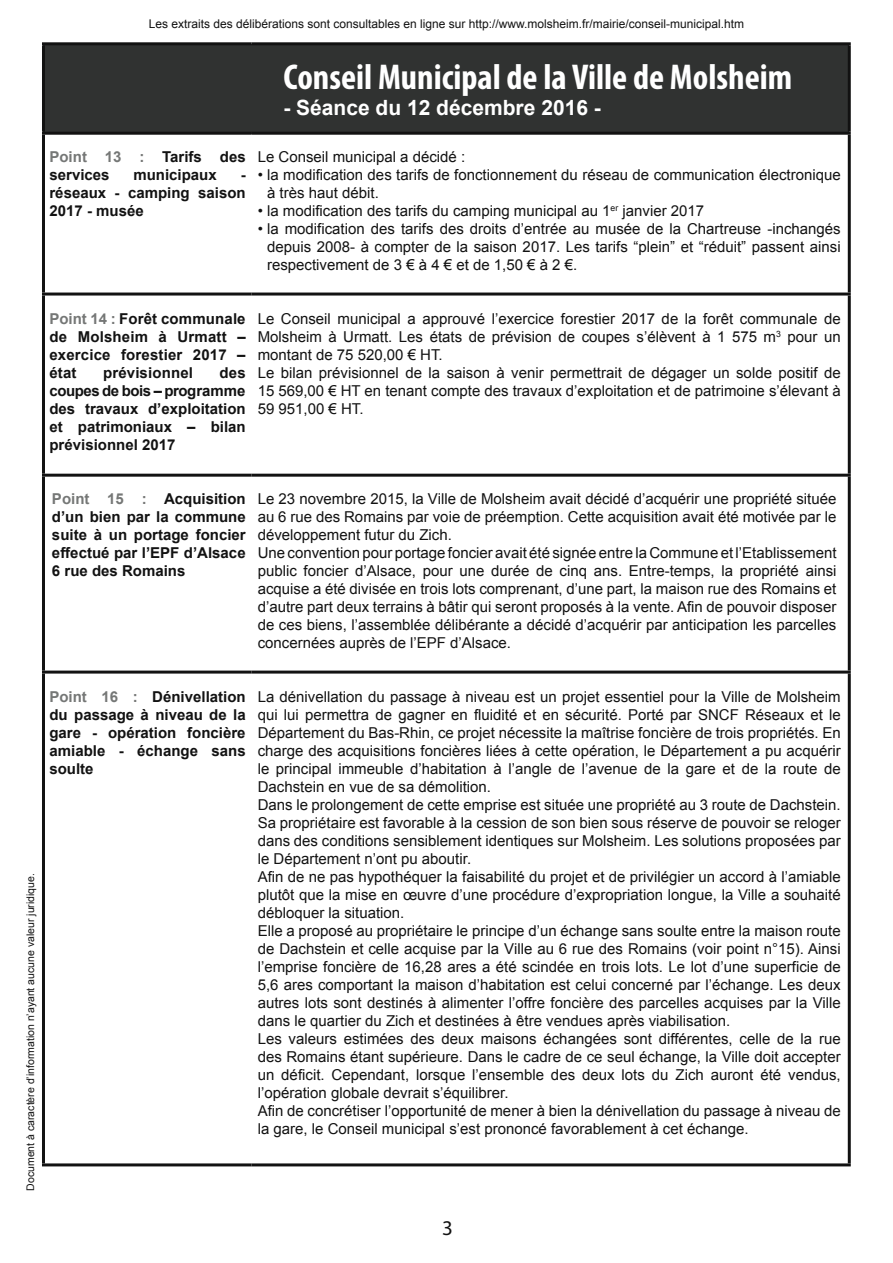
<style>
.page{position:relative;width:893px;height:1263px;background:#fff}
.page>*{position:absolute;margin:0;border:0;box-sizing:border-box;transform-origin:0 0}
.t1{font:700 condensed 36px "Myriad Pro";color:#fff}
.t2{font:700 21px "Arial";color:#fff}
.t3{font:21px "Myriad";color:#121212}
.t4{font:15px/18px "Arial";color:#121212}
.t5{font:700 15px/18px "Arial";color:#121212;text-align:justify}
.t6{font:12px "Arial";color:#121212}
.t7{font:10.5px "Arial";color:#121212}
.s1{color:#757776}
</style>
<div class="page">
<div style="left:43px;top:44px;width:806px;height:89px;background:#303231"></div>
<hr style="left:42px;top:45px;width:3px;height:87px;background:#121212">
<hr style="left:42px;top:132px;width:210px;height:3px;background:#121212">
<hr style="left:42px;top:135px;width:3px;height:158px;background:#121212">
<hr style="left:42px;top:293px;width:210px;height:3px;background:#121212">
<hr style="left:42px;top:296px;width:3px;height:178px;background:#121212">
<hr style="left:42px;top:474px;width:210px;height:3px;background:#121212">
<hr style="left:42px;top:477px;width:3px;height:194px;background:#121212">
<hr style="left:42px;top:671px;width:210px;height:3px;background:#121212">
<hr style="left:42px;top:673px;width:3px;height:490px;background:#121212">
<hr style="left:42px;top:1163px;width:210px;height:3px;background:#121212">
<hr style="left:42px;top:42px;width:210px;height:3px;background:#121212">
<hr style="left:252px;top:42px;width:599px;height:3px;background:#121212">
<hr style="left:848px;top:45px;width:3px;height:87px;background:#121212">
<hr style="left:252px;top:132px;width:599px;height:3px;background:#121212">
<hr style="left:848px;top:135px;width:3px;height:158px;background:#121212">
<hr style="left:252px;top:293px;width:599px;height:3px;background:#121212">
<hr style="left:848px;top:296px;width:3px;height:178px;background:#121212">
<hr style="left:252px;top:474px;width:599px;height:3px;background:#121212">
<hr style="left:848px;top:477px;width:3px;height:194px;background:#121212">
<hr style="left:252px;top:671px;width:599px;height:3px;background:#121212">
<hr style="left:848px;top:673px;width:3px;height:490px;background:#121212">
<hr style="left:252px;top:1163px;width:599px;height:3px;background:#121212">
<p class="t6" style="left:149px;top:17px;width:597px">Les extraits des délibérations sont consultables en ligne sur http://www.molsheim.fr/mairie/conseil-municipal.htm</p>
<h1 class="t1" style="left:283px;top:55px;width:510px">Conseil Municipal de la Ville de Molsheim</h1>
<h2 class="t2" style="left:283px;top:95px;width:319px">- Séance du 12 décembre 2016 -</h2>
<p class="t5" style="left:49px;top:148px;width:198px"><span class="s1">Point 13 :</span> Tarifs des services</p>
<p class="t5" style="left:133px;top:166px;width:85px">municipaux</p>
<p class="t5" style="left:49px;top:166px;width:198px;text-indent:191px">- réseaux - camping saison 2017 - musée</p>
<p class="t4" style="left:258px;top:148px;width:209px">Le Conseil municipal a décidé :</p>
<p class="t4" style="left:267px;top:166px;width:575px;text-indent:-9px">• la modification des tarifs de fonctionnement du réseau de communication électronique à très haut débit.</p>
<p class="t4" style="left:258px;top:202px;width:448px">• la modification des tarifs du camping municipal au 1<sup>er</sup> janvier 2017</p>
<p class="t4" style="left:267px;top:220px;width:575px;text-align:justify;text-indent:-9px">• la modification des tarifs des droits d’entrée au musée de la Chartreuse -inchangés depuis 2008- à compter de la saison 2017. Les tarifs “plein” et “réduit” passent ainsi respectivement de 3 € à 4 € et de 1,50 € à 2 €.</p>
<p class="t5" style="left:49px;top:310px;width:198px"><span class="s1">Point 14 :</span> Forêt communale de Molsheim à Urmatt – exercice forestier 2017 – état</p>
<p class="t5" style="left:103px;top:364px;width:92px">prévisionnel</p>
<p class="t5" style="left:49px;top:364px;width:198px;text-indent:170px">des coupes de bois – programme des travaux d’exploitation et patrimoniaux – bilan prévisionnel 2017</p>
<p class="t4" style="left:258px;top:310px;width:585px">Le Conseil municipal a approuvé l’exercice forestier 2017 de la forêt communale de Molsheim à Urmatt. Les états de prévision de coupes s’élèvent à 1 575 m<sup>3</sup> pour un montant de 75 520,00 € HT.<br>Le bilan prévisionnel de la saison à venir permettrait de dégager un solde positif de 15 569,00 € HT en tenant compte des travaux d’exploitation et de patrimoine s’élevant à 59 951,00 € HT.</p>
<p class="t5" style="left:52px;top:490px;width:195px"><span class="s1">Point 15 :</span> Acquisition d’un bien par la commune suite à un portage foncier effectué par l’EPF d’Alsace 6 rue des Romains</p>
<p class="t4" style="left:258px;top:490px;width:580px">Le 23 novembre 2015, la Ville de Molsheim avait décidé d’acquérir une propriété située au 6 rue des Romains par voie de préemption. Cette acquisition avait été motivée par le développement futur du Zich.<br>Une convention pour portage foncier avait été signée entre la Commune et l’Etablissement public foncier d’Alsace, pour une durée de cinq ans. Entre-temps, la propriété ainsi acquise a été divisée en trois lots comprenant, d’une part, la maison rue des Romains et d’autre part deux terrains à bâtir qui seront proposés à la vente. Afin de pouvoir disposer de ces biens, l’assemblée délibérante a décidé d’acquérir par anticipation les parcelles concernées auprès de l’EPF d’Alsace.</p>
<p class="t7" style="left:25px;top:1191px;width:319px;rotate:-90deg">Document à caractère d’information n’ayant aucune valeur juridique.</p>
<p class="t5" style="left:49px;top:688px;width:198px"><span class="s1">Point 16 :</span> Dénivellation du passage à niveau de la gare - opération foncière amiable - échange sans soulte</p>
<p class="t4" style="left:258px;top:688px;width:585px">La dénivellation du passage à niveau est un projet essentiel pour la Ville de Molsheim qui lui permettra de gagner en fluidité et en sécurité. Porté par SNCF Réseaux et le Département du Bas-Rhin, ce projet nécessite la maîtrise foncière de trois propriétés. En charge des acquisitions foncières liées à cette opération, le Département a pu acquérir le principal immeuble d’habitation à l’angle de l’avenue de la gare et de la route de Dachstein en vue de sa démolition.<br>Dans le prolongement de cette emprise est située une propriété au 3 route de Dachstein.<br>Sa propriétaire est favorable à la cession de son bien sous réserve de pouvoir se reloger dans des conditions sensiblement identiques sur Molsheim. Les solutions proposées par le Département n’ont pu aboutir.<br>Afin de ne pas hypothéquer la faisabilité du projet et de privilégier un accord à l’amiable plutôt que la mise en œuvre d’une procédure d’expropriation longue, la Ville a souhaité débloquer la situation.<br>Elle a proposé au propriétaire le principe d’un échange sans soulte entre la maison route de Dachstein et celle acquise par la Ville au 6 rue des Romains (voir point n°15). Ainsi l’emprise foncière de 16,28 ares a été scindée en trois lots. Le lot d’une superficie de 5,6 ares comportant la maison d’habitation est celui concerné par l’échange. Les deux autres lots sont destinés à alimenter l’offre foncière des parcelles acquises par la Ville dans le quartier du Zich et destinées à être vendues après viabilisation.<br>Les valeurs estimées des deux maisons échangées sont différentes, celle de la rue des Romains étant supérieure. Dans le cadre de ce seul échange, la Ville doit accepter un déficit. Cependant, lorsque l’ensemble des deux lots du Zich auront été vendus, l’opération globale devrait s’équilibrer.<br>Afin de concrétiser l’opportunité de mener à bien la dénivellation du passage à niveau de la gare, le Conseil municipal s’est prononcé favorablement à cet échange.</p>
<h2 class="t3" style="left:442px;top:1218px;width:12px">3</h2>
</div>
